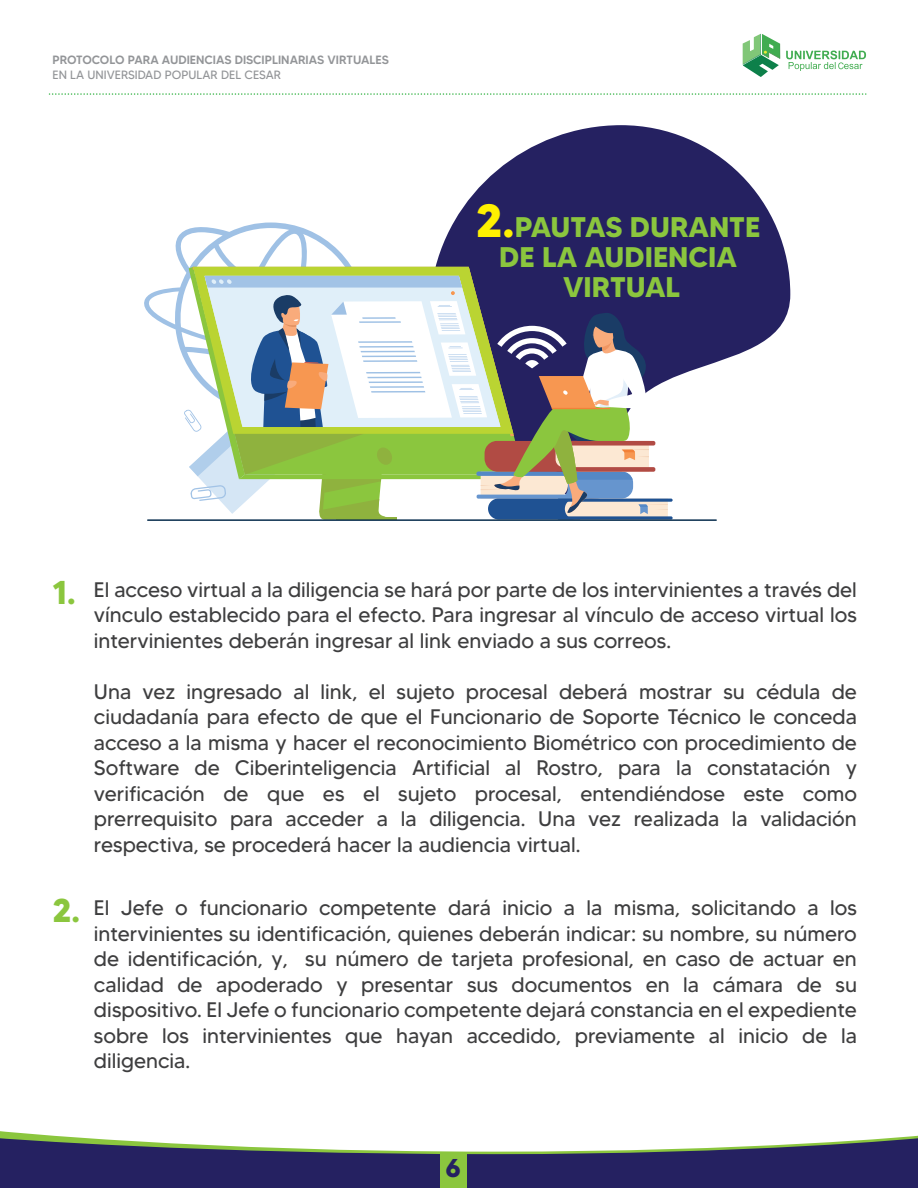
<style>
.page{position:relative;width:918px;height:1188px;background:#fff}
.page>*{position:absolute;margin:0;border:0;box-sizing:border-box;transform-origin:0 0}
.t1{font:700 33px "MADETOMMY";color:#8bc63e}
.t2{font:700 28.35px/30px "MADETOMMY";color:#8bc63e;text-align:center}
.t3{font:700 25.8px "MADETOMMY";color:#252161}
.t4{font:21px/25.5px "MADETOMMY";color:#3e3e3f;text-align:justify}
.t5{font:500 12px "MADETOMMY";color:#939598}
.t6{font:12px "MADETOMMY";color:#939598}
.s1{font-size:46.5px;color:#fff101}
</style>
<div class="page">
<svg style="left:405px;top:125px;width:385px;height:374px;fill:#252161"></svg>
<svg style="left:144px;top:223px;width:235px;height:136px"></svg>
<svg style="left:557px;top:516px;width:116px;height:4px"></svg>
<hr style="left:557px;top:499px;width:116px;height:3px;background:#1f5293;border-radius:2px">
<svg style="left:184px;top:267px;width:484px;height:252px"></svg>
<hr style="left:147px;top:519px;width:570px;height:2px;background:#092e4e">
<svg style="left:786px;top:50px;width:80px;height:21px"></svg>
<svg style="left:743px;top:34px;width:37px;height:43px"></svg>
<svg style="left:50px;top:93px;width:817px;height:2px"></svg>
<svg style="left:0;top:1131px;width:918px;height:7px"></svg>
<svg style="left:0;top:1138px;width:918px;height:50px;fill:#252161"></svg>
<div style="left:440px;top:1154px;width:26px;height:34px;background:#8bc63e"></div>
<p class="t5" style="left:52px;top:52px;width:338px">PROTOCOLO PARA AUDIENCIAS DISCIPLINARIAS VIRTUALES</p>
<p class="t6" style="left:52px;top:67px;width:230px">EN LA UNIVERSIDAD POPULAR DEL CESAR</p>
<h2 class="t2" style="left:476px;top:211px;width:286px"><span class="s1">2.</span>PAUTAS DURANTE<br>DE LA AUDIENCIA<br>VIRTUAL</h2>
<h1 class="t1" style="left:52px;top:572px;width:25px">1.</h1>
<p class="t4" style="left:94px;top:576px;width:765px">El acceso virtual a la diligencia se hará por parte de los intervinientes a través del vínculo establecido para el efecto. Para ingresar al vínculo de acceso virtual los intervinientes deberán ingresar al link enviado a sus correos.</p>
<p class="t4" style="left:94px;top:678px;width:765px">Una vez ingresado al link, el sujeto procesal deberá mostrar su cédula de ciudadanía para efecto de que el Funcionario de Soporte Técnico le conceda acceso a la misma y hacer el reconocimiento Biométrico con procedimiento de Software de Ciberinteligencia Artificial al Rostro, para la constatación y verificación de que es el sujeto procesal, entendiéndose este como prerrequisito para acceder a la diligencia. Una vez realizada la validación respectiva, se procederá hacer la audiencia virtual.</p>
<h1 class="t1" style="left:52px;top:890px;width:29px">2.</h1>
<p class="t4" style="left:94px;top:895px;width:765px">El Jefe o funcionario competente dará inicio a la misma, solicitando a los intervinientes su identificación, quienes deberán indicar: su nombre, su número de identificación, y, su número de tarjeta profesional, en caso de actuar en calidad de apoderado y presentar sus documentos en la cámara de su dispositivo. El Jefe o funcionario competente dejará constancia en el expediente sobre los intervinientes que hayan accedido, previamente al inicio de la diligencia.</p>
<p class="t3" style="left:446px;top:1152px;width:17px">6</p>
</div>
